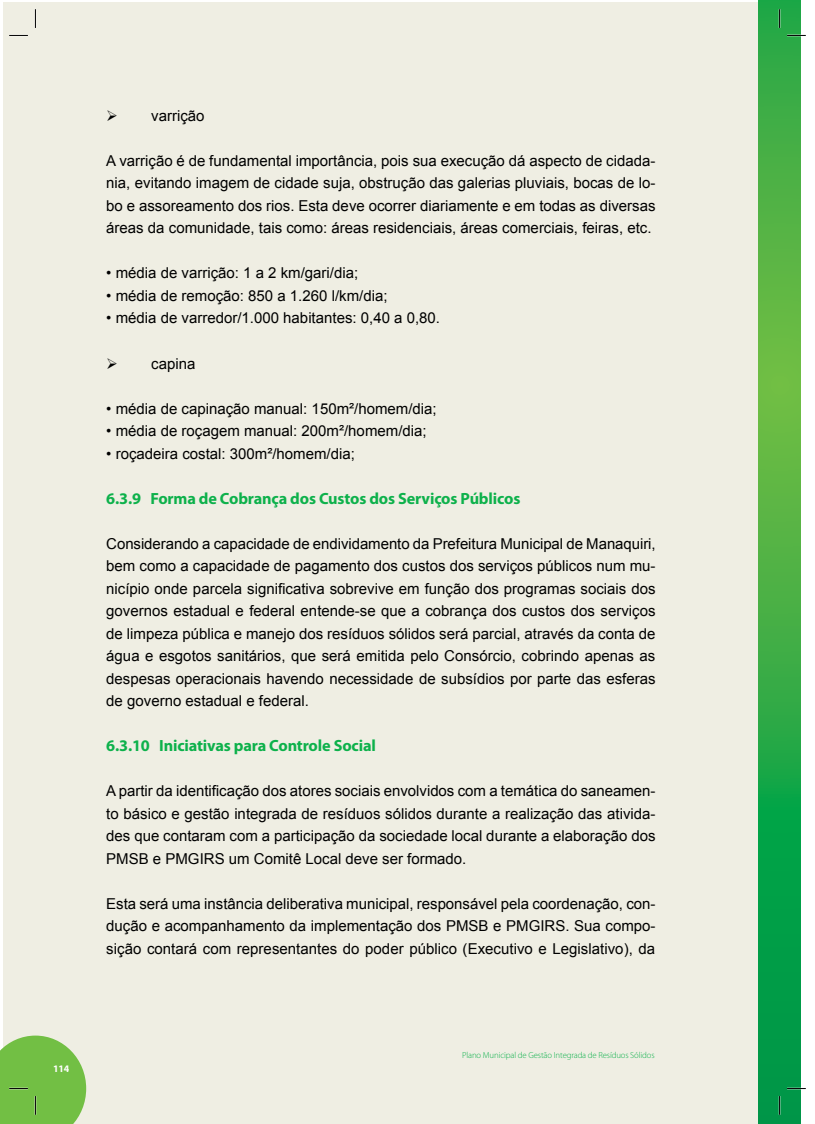
<style>
.page{position:relative;width:815px;height:1124px;background:#fff}
.page>*{position:absolute;margin:0;border:0;box-sizing:border-box;transform-origin:0 0}
.t1{font:700 16.25px "Myriad Pro";letter-spacing:-.01em;color:#0db14b}
.t2{font:15px/22.5px "Arial";color:#000;text-align:justify}
.t3{font:700 10px "Myriad Pro";color:#fff}
.t4{font:300 8.75px "Myriad Pro";letter-spacing:-.015em;color:#0db14b}
</style>
<div class="page">
<div style="left:4px;top:2px;width:776px;height:1121px;background:#efeee3"></div>
<svg style="left:758px;top:0;width:43px;height:1123px;background:#35ab45"></svg>
<svg style="left:9px;top:35px;width:19px;height:1px"></svg>
<svg style="left:787px;top:35px;width:19px;height:1px"></svg>
<svg style="left:787px;top:1087px;width:19px;height:2px"></svg>
<svg style="left:35px;top:9px;width:1px;height:19px"></svg>
<svg style="left:0;top:1035px;width:86px;height:88px;background:#80c357"></svg>
<svg style="left:779px;top:9px;width:1px;height:19px"></svg>
<svg style="left:779px;top:1095px;width:1px;height:19px"></svg>
<p class="t2" style="left:106px;top:104px;width:100px">➢ varrição</p>
<p class="t2" style="left:106px;top:149px;width:551px">A varrição é de fundamental importância, pois sua execução dá aspecto de cidada&shy;nia, evitando imagem de cidade suja, obstrução das galerias pluviais, bocas de lo&shy;bo e assoreamento dos rios. Esta deve ocorrer diariamente e em todas as diversas áreas da comunidade, tais como: áreas residenciais, áreas comerciais, feiras, etc.</p>
<p class="t2" style="left:106px;top:262px;width:254px">• média de varrição: 1 a 2 km/gari/dia;</p>
<p class="t2" style="left:106px;top:284px;width:283px">• média de remoção: 850 a 1.260 l/km/dia;</p>
<p class="t2" style="left:106px;top:307px;width:335px">• média de varredor/1.000 habitantes: 0,40 a 0,80.</p>
<p class="t2" style="left:106px;top:352px;width:91px">➢ capina</p>
<p class="t2" style="left:106px;top:397px;width:332px">• média de capinação manual: 150m²/homem/dia;</p>
<p class="t2" style="left:106px;top:419px;width:322px">• média de roçagem manual: 200m²/homem/dia;</p>
<p class="t2" style="left:106px;top:442px;width:250px">• roçadeira costal: 300m²/homem/dia;</p>
<p class="t1" style="left:106px;top:489px;width:416px">6.3.9 Forma de Cobrança dos Custos dos Serviços Públicos</p>
<p class="t2" style="left:106px;top:532px;width:551px">Considerando a capacidade de endividamento da Prefeitura Municipal de Manaquiri, bem como a capacidade de pagamento dos custos dos serviços públicos num mu&shy;nicípio onde parcela significativa sobrevive em função dos programas sociais dos governos estadual e federal entende-se que a cobrança dos custos dos serviços de limpeza pública e manejo dos resíduos sólidos será parcial, através da conta de água e esgotos sanitários, que será emitida pelo Consórcio, cobrindo apenas as despesas operacionais havendo necessidade de subsídios por parte das esferas de governo estadual e federal.</p>
<p class="t1" style="left:106px;top:736px;width:271px">6.3.10 Iniciativas para Controle Social</p>
<p class="t2" style="left:106px;top:779px;width:551px">A partir da identificação dos atores sociais envolvidos com a temática do saneamen&shy;to básico e gestão integrada de resíduos sólidos durante a realização das ativida&shy;des que contaram com a participação da sociedade local durante a elaboração dos PMSB e PMGIRS um Comitê Local deve ser formado.</p>
<p class="t2" style="left:106px;top:892px;width:551px">Esta será uma instância deliberativa municipal, responsável pela coordenação, con&shy;dução e acompanhamento da implementação dos PMSB e PMGIRS. Sua compo&shy;sição contará com representantes do poder público (Executivo e Legislativo), da</p>
<p class="t3" style="left:53px;top:1062px;width:18px">114</p>
<p class="t4" style="left:462px;top:1050px;width:194px">Plano Municipal de Gestão Integrada de Resíduos Sólidos</p>
</div>
